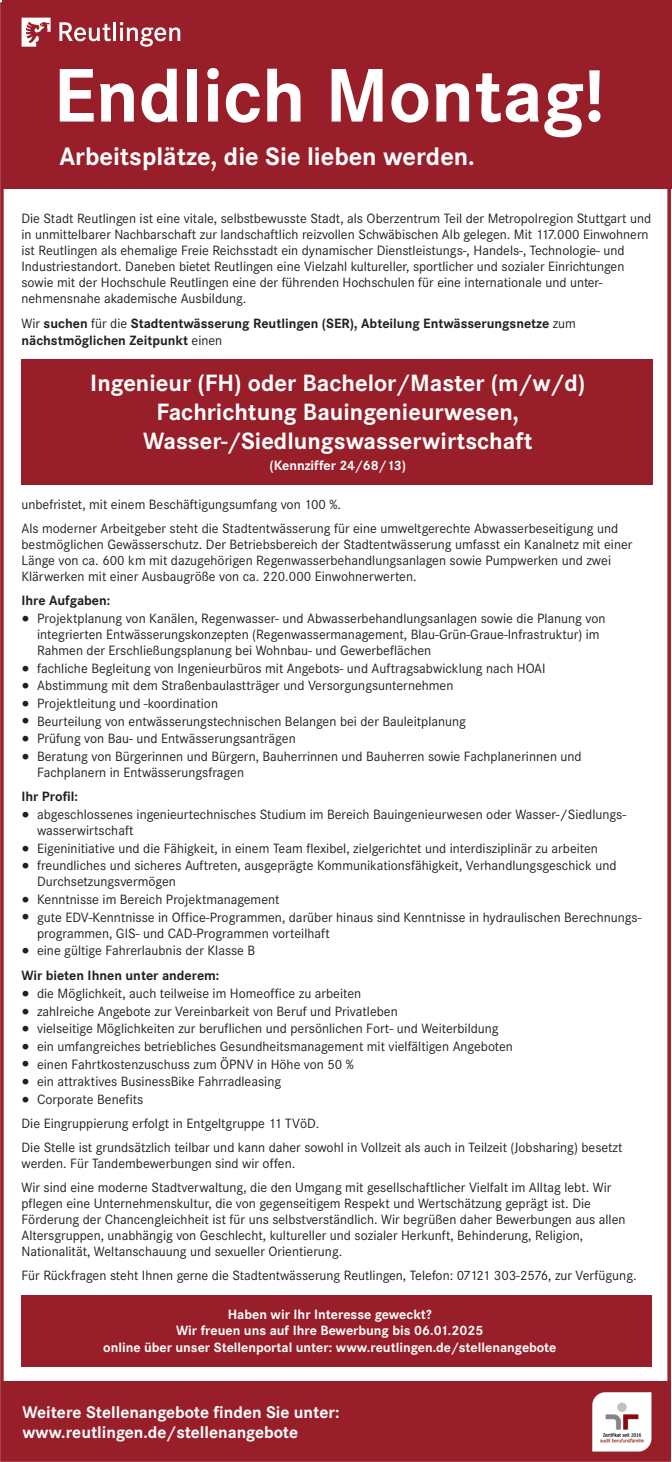
<style>
.page{position:relative;width:672px;height:1462px;background:#fff}
.page>*{position:absolute;margin:0;border:0;box-sizing:border-box;transform-origin:0 0}
.t1{font:700 78.75px "Corporate S";color:#fff}
.t2{font:700 26.25px "Corporate S";color:#fff}
.t3{font:700 24.5px/29.1px "Corporate S";color:#fff;text-align:center}
.t4{font:700 17.5px/20.7px "Corporate S";color:#fff}
.t5{font:14px/17.5px "Corporate S";color:#231f20}
.t6{font:700 14px/16.6px "Corporate S";color:#231f20}
.t7{font:700 14px/16.6px "Corporate S";color:#fff;text-align:center}
.s1{font-weight:400}
</style>
<div class="page">
<div style="left:2px;top:0;width:669px;height:189px;background:#981e29"></div>
<svg style="left:59px;top:22px;width:52px;height:19px"></svg>
<hr style="left:113px;top:22px;width:3px;height:19px;background:#fff">
<svg style="left:120px;top:22px;width:60px;height:25px"></svg>
<svg style="left:22px;top:18px;width:29px;height:29px"></svg>
<div style="left:21px;top:1294px;width:630px;height:72px;background:#981e29"></div>
<div style="left:2px;top:1381px;width:668px;height:79px;background:#981e29"></div>
<svg style="left:581px;top:1392px;width:81px;height:70px"></svg>
<div style="left:0;top:2px;width:670px;height:1459px;border:4px solid #981e29"></div>
<div style="left:21px;top:359px;width:631px;height:126px;background:#981e29"></div>
<h1 class="t1" style="left:53px;top:69px;width:552px">Endlich Montag!</h1>
<h2 class="t2" style="left:59px;top:147px;width:417px">Arbeitsplätze, die Sie lieben werden.</h2>
<p class="t5" style="left:21px;top:212px;width:631px;line-height:15.9px">Die Stadt Reutlingen ist eine vitale, selbstbewusste Stadt, als Oberzentrum Teil der Metropolregion Stuttgart und in unmittelbarer Nachbarschaft zur landschaftlich reizvollen Schwäbischen Alb gelegen. Mit 117.000 Einwohnern ist Reutlingen als ehemalige Freie Reichsstadt ein dynamischer Dienstleistungs-, Handels-, Technologie- und Industriestandort. Daneben bietet Reutlingen eine Vielzahl kultureller, sportlicher und sozialer Einrichtungen sowie mit der Hochschule Reutlingen eine der führenden Hochschulen für eine internationale und unter&shy;nehmensnahe akademische Ausbildung.</p>
<p class="t6" style="left:21px;top:317px;width:556px"><span class="s1">Wir</span> suchen <span class="s1">für die</span> Stadtentwässerung Reutlingen (SER), Abteilung Entwässerungsnetze <span class="s1">zum </span>nächstmöglichen Zeitpunkt <span class="s1">einen</span></p>
<h3 class="t3" style="left:90px;top:371px;width:496px">Ingenieur (FH) oder Bachelor/Master (m/w/d)<br>Fachrichtung Bauingenieurwesen,<br>Wasser-/Siedlungswasserwirtschaft</h3>
<p class="t7" style="left:269px;top:459px;width:138px">(Kennziffer 24/68/13)</p>
<p class="t5" style="left:21px;top:494px;width:598px;line-height:24px">unbefristet, mit einem Beschäftigungsumfang von 100 %.<br>Als moderner Arbeitgeber steht die Stadtentwässerung für eine umweltgerechte Abwasserbeseitigung und</p>
<p class="t5" style="left:21px;top:538px;width:612px;line-height:15.9px">bestmöglichen Gewässerschutz. Der Betriebsbereich der Stadtentwässerung umfasst ein Kanalnetz mit einer<br>Länge von ca. 600 km mit dazugehörigen Regenwasserbehandlungsanlagen sowie Pumpwerken und zwei<br>Klärwerken mit einer Ausbaugröße von ca. 220.000 Einwohnerwerten.</p>
<p class="t6" style="left:21px;top:594px;width:90px">Ihre Aufgaben:</p>
<p class="t5" style="left:37px;top:612px;width:569px;line-height:15.9px">Projektplanung von Kanälen, Regenwasser- und Abwasserbehandlungsanlagen sowie die Planung von integrierten Entwässerungskonzepten (Regenwassermanagement, Blau-Grün-Graue-Infrastruktur) im<br>Rahmen der Erschließungsplanung bei Wohnbau- und Gewerbeflächen</p>
<p class="t5" style="left:37px;top:661px;width:546px">fachliche Begleitung von Ingenieurbüros mit Angebots- und Auftragsabwicklung nach HOAI Abstimmung mit dem Straßenbaulastträger und Versorgungsunternehmen<br>Projektleitung und -koordination<br>Beurteilung von entwässerungstechnischen Belangen bei der Bauleitplanung<br>Prüfung von Bau- und Entwässerungsanträgen<br>Beratung von Bürgerinnen und Bürgern, Bauherrinnen und Bauherren sowie Fachplanerinnen und</p>
<p class="t5" style="left:37px;top:765px;width:208px">Fachplanern in Entwässerungsfragen</p>
<p class="t6" style="left:21px;top:789px;width:58px">Ihr Profil:</p>
<p class="t5" style="left:37px;top:808px;width:590px;line-height:15.9px">abgeschlossenes ingenieurtechnisches Studium im Bereich Bauingenieurwesen oder Wasser-/Siedlungs&shy;wasserwirtschaft</p>
<p class="t5" style="left:37px;top:841px;width:581px">Eigeninitiative und die Fähigkeit, in einem Team flexibel, zielgerichtet und interdisziplinär zu arbeiten freundliches und sicheres Auftreten, ausgeprägte Kommunikationsfähigkeit, Verhandlungsgeschick und</p>
<p class="t5" style="left:37px;top:874px;width:606px">Durchsetzungsvermögen<br>Kenntnisse im Bereich Projektmanagement<br>gute EDV-Kenntnisse in Office-Programmen, darüber hinaus sind Kenntnisse in hydraulischen Berechnungs-</p>
<p class="t5" style="left:37px;top:925px;width:294px">programmen, GIS- und CAD-Programmen vorteilhaft eine gültige Fahrerlaubnis der Klasse B</p>
<p class="t6" style="left:21px;top:968px;width:199px">Wir bieten Ihnen unter anderem:</p>
<p class="t5" style="left:37px;top:986px;width:477px">die Möglichkeit, auch teilweise im Homeoffice zu arbeiten<br>zahlreiche Angebote zur Vereinbarkeit von Beruf und Privatleben<br>vielseitige Möglichkeiten zur beruflichen und persönlichen Fort- und Weiterbildung ein umfangreiches betriebliches Gesundheitsmanagement mit vielfältigen Angeboten einen Fahrtkostenzuschuss zum ÖPNV in Höhe von 50 %<br>ein attraktives BusinessBike Fahrradleasing<br>Corporate Benefits</p>
<p class="t5" style="left:21px;top:1113px;width:602px;line-height:24px">Die Eingruppierung erfolgt in Entgeltgruppe 11 TVöD.<br>Die Stelle ist grundsätzlich teilbar und kann daher sowohl in Vollzeit als auch in Teilzeit (Jobsharing) besetzt</p>
<p class="t5" style="left:21px;top:1153px;width:591px;line-height:24px">werden. Für Tandembewerbungen sind wir offen.<br>Wir sind eine moderne Stadtverwaltung, die den Umgang mit gesellschaftlicher Vielfalt im Alltag lebt. Wir</p>
<p class="t5" style="left:21px;top:1196px;width:605px;line-height:15.9px">pflegen eine Unternehmenskultur, die von gegenseitigem Respekt und Wertschätzung geprägt ist. Die Förderung der Chancengleichheit ist für uns selbstverständlich. Wir begrüßen daher Bewerbungen aus allen Altersgruppen, unabhängig von Geschlecht, kultureller und sozialer Herkunft, Behinderung, Religion, Nationalität, Weltanschauung und sexueller Orientierung.</p>
<p class="t5" style="left:21px;top:1268px;width:616px">Für Rückfragen steht Ihnen gerne die Stadtentwässerung Reutlingen, Telefon: 07121 303-2576, zur Verfügung.</p>
<p class="t7" style="left:103px;top:1307px;width:454px">Haben wir Ihr Interesse geweckt?<br>Wir freuen uns auf Ihre Bewerbung bis 06.01.2025<br>online über unser Stellenportal unter: www.reutlingen.de/stellenangebote</p>
<p class="t4" style="left:22px;top:1403px;width:318px">Weitere Stellenangebote finden Sie unter: www.reutlingen.de/stellenangebote</p>
</div>
